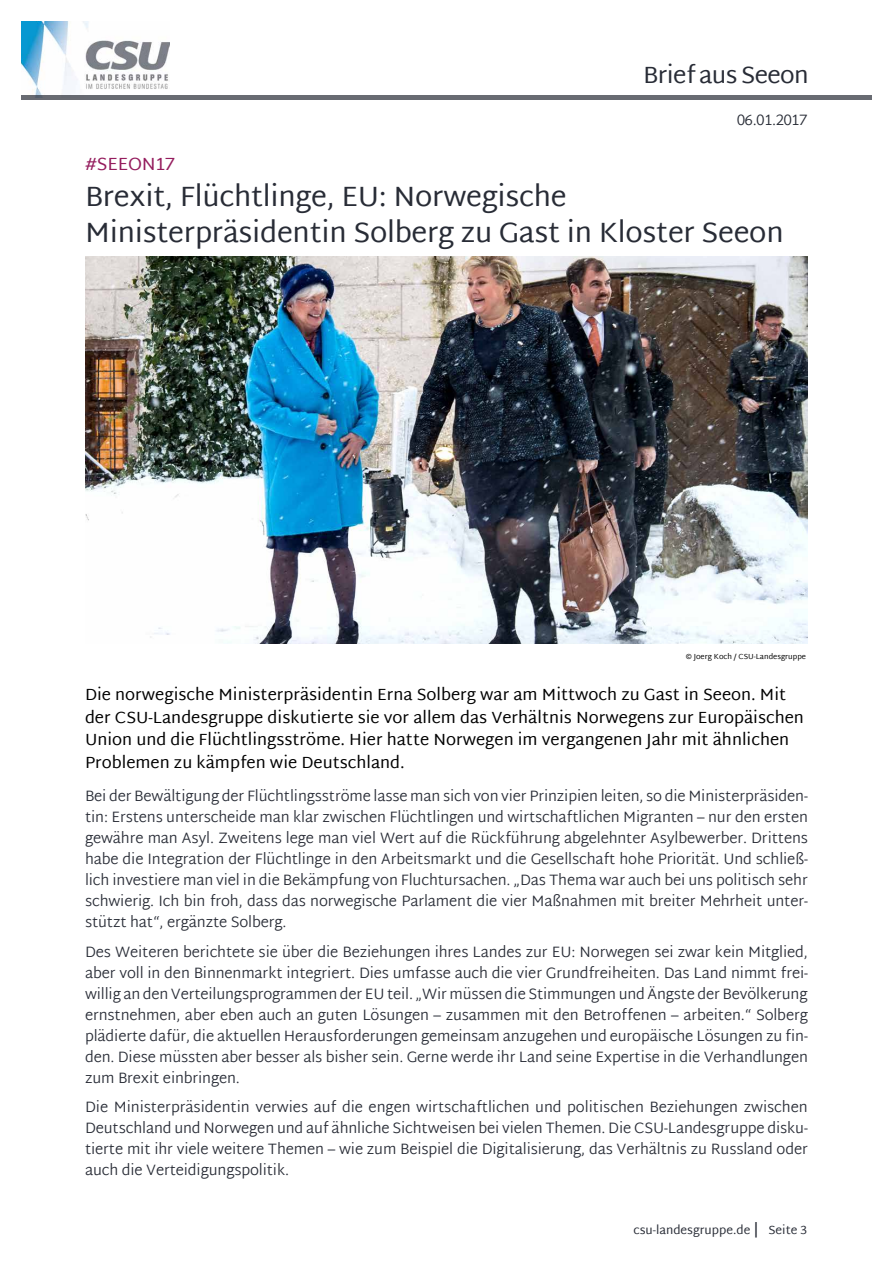
<style>
.page{position:relative;width:893px;height:1263px;background:#fff}
.page>*{position:absolute;margin:0;border:0;box-sizing:border-box;transform-origin:0 0}
._03_BaB_Ü_Fett_Artik{font:28.5px/36px "Martel Sans";letter-spacing:-.01em;color:#282c36}
.t1{font:24px "Martel Sans";letter-spacing:-.025em;color:#282c36}
._03_BaB_Ü_Beere_Arti{font:18px "Martel Sans";letter-spacing:-.01em;color:#951d5e}
._03_BaB_Teaser{font:16.5px/22.5px "Martel Sans";color:#000}
._04_BaB_Fließtext{font:300 15px/21px "Martel Sans";letter-spacing:-.01em;color:#282c36;text-align:justify}
.t2{font:12px "Martel Sans";color:#282c36}
._13_BaB_Rechtevermer{font:7.5px "Martel Sans";color:#000}
.s1{font-size:15px}
</style>
<div class="page">
<img style="left:21px;top:21px;width:149px;height:75px">
<hr style="left:21px;top:96px;width:851px;height:4px;background:#686b72">
<img style="left:85px;top:256px;width:723px;height:387px">
<h2 class="t1" style="left:643px;top:61px;width:167px">Brief aus Seeon</h2>
<p class="_04_BaB_Fließtext" style="left:737px;top:110px;width:72px">06.01.2017</p>
<p class="_03_BaB_Ü_Beere_Arti" style="left:85px;top:153px;width:92px">#SEEON17</p>
<p class="_03_BaB_Ü_Fett_Artik" style="left:85px;top:178px;width:700px">Brexit, Flüchtlinge, EU: Norwegische<br>Ministerpräsidentin Solberg zu Gast in Kloster Seeon</p>
<p class="_13_BaB_Rechtevermer" style="left:686px;top:652px;width:122px">© Joerg Koch / CSU-Landesgruppe</p>
<p class="_03_BaB_Teaser" style="left:85px;top:683px;width:720px">Die norwegische Ministerpräsidentin Erna Solberg war am Mittwoch zu Gast in Seeon. Mit der CSU-Landesgruppe diskutierte sie vor allem das Verhältnis Norwegens zur Europäischen Union und die Flüchtlingsströme. Hier hatte Norwegen im vergangenen Jahr mit ähnlichen Problemen zu kämpfen wie Deutschland.</p>
<p class="_04_BaB_Fließtext" style="left:85px;top:787px;width:724px">Bei der Bewältigung der Flüchtlingsströme lasse man sich von vier Prinzipien leiten, so die Ministerpräsiden&shy;tin: Erstens unterscheide man klar zwischen Flüchtlingen und wirtschaftlichen Migranten – nur den ersten gewähre man Asyl. Zweitens lege man viel Wert auf die Rückführung abgelehnter Asylbewerber. Drittens habe die Integration der Flüchtlinge in den Arbeitsmarkt und die Gesellschaft hohe Priorität. Und schließ&shy;lich investiere man viel in die Bekämpfung von Fluchtursachen. „Das Thema war auch bei uns politisch sehr schwierig. Ich bin froh, dass das norwegische Parlament die vier Maßnahmen mit breiter Mehrheit unter&shy;stützt hat“, ergänzte Solberg.</p>
<p class="_04_BaB_Fließtext" style="left:85px;top:942px;width:724px">Des Weiteren berichtete sie über die Beziehungen ihres Landes zur EU: Norwegen sei zwar kein Mitglied, aber voll in den Binnenmarkt integriert. Dies umfasse auch die vier Grundfreiheiten. Das Land nimmt frei&shy;willig an den Verteilungsprogrammen der EU teil. „Wir müssen die Stimmungen und Ängste der Bevölkerung ernstnehmen, aber eben auch an guten Lösungen – zusammen mit den Betroffenen – arbeiten.“ Solberg plädierte dafür, die aktuellen Herausforderungen gemeinsam anzugehen und europäische Lösungen zu fin&shy;den. Diese müssten aber besser als bisher sein. Gerne werde ihr Land seine Expertise in die Verhandlungen zum Brexit einbringen.</p>
<p class="_04_BaB_Fließtext" style="left:85px;top:1098px;width:724px">Die Ministerpräsidentin verwies auf die engen wirtschaftlichen und politischen Beziehungen zwischen Deutschland und Norwegen und auf ähnliche Sichtweisen bei vielen Themen. Die CSU-Landesgruppe disku&shy;tierte mit ihr viele weitere Themen – wie zum Beispiel die Digitalisierung, das Verhältnis zu Russland oder auch die Verteidigungspolitik.</p>
<p class="t2" style="left:633px;top:1223px;width:175px">csu-landesgruppe.de <span class="s1">|</span> Seite 3</p>
</div>
